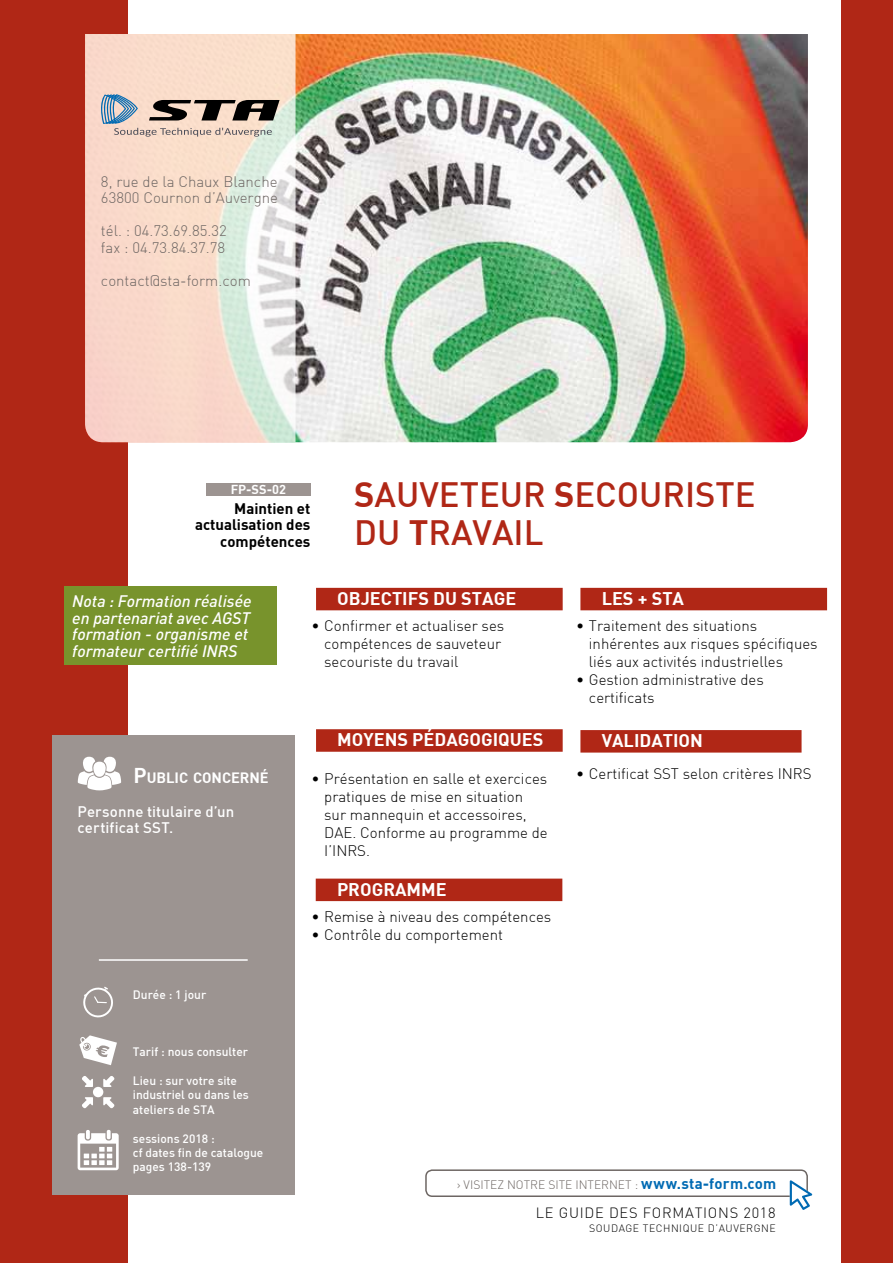
<style>
.page{position:relative;width:893px;height:1263px;background:#fff}
.page>*{position:absolute;margin:0;border:0;box-sizing:border-box;transform-origin:0 0}
.t1{font:500 34.5px "DIN";color:#b02716}
.t2{font:700 18px "DIN";color:#fff}
.t3{font:italic 500 16.5px/16.5px "DIN";color:#fff}
.t4{font:300 15px/18px "DIN";color:#000}
.t5{font:300 15px/16.5px "DIN";color:#6d6663}
.t6{font:700 15px/16.5px "DIN";color:#000;text-align:right}
.t7{font:500 15px/16.5px "DIN";letter-spacing:.015em;color:#fff}
.t8{font:700 15px "DIN";letter-spacing:.02em;color:#006ab3}
.t9{font:700 14.7px "DIN";letter-spacing:-.005em;color:#fff}
.t10{font:300 14.55px "DIN";letter-spacing:.05em;color:#000}
.t11{font:700 12.75px "DIN";color:#fff}
.t12{font:500 12px/14.4px "DIN";color:#fff}
.t13{font:300 12px "DIN";color:#6d6663}
.t14{font:300 10.5px "DIN";color:#000}
.s1{font-weight:700}
.s2{font-size:21px}
.s3{font-weight:300;font-size:12px;color:#6d6663}
</style>
<div class="page">
<div style="left:0;top:0;width:128px;height:1263px;background:#b02716"></div>
<div style="left:842px;top:0;width:51px;height:1263px;background:#b02716"></div>
<img style="left:296px;top:34px;width:512px;height:408px">
<div style="left:52px;top:736px;width:242px;height:459px;background:#9c9491"></div>
<div style="left:425px;top:1169px;width:383px;height:28px;border:2px solid #6d6663;border-radius:6px"></div>
<svg style="left:790px;top:1180px;width:22px;height:30px"></svg>
<svg style="left:78px;top:757px;width:43px;height:33px"></svg>
<hr style="left:99px;top:959px;width:149px;height:2px;background:#fff">
<svg style="left:79px;top:1035px;width:38px;height:30px"></svg>
<svg style="left:78px;top:1130px;width:41px;height:40px"></svg>
<svg style="left:82px;top:1076px;width:11px;height:11px"></svg>
<svg style="left:82px;top:1097px;width:11px;height:11px"></svg>
<svg style="left:103px;top:1097px;width:11px;height:11px"></svg>
<svg style="left:103px;top:1076px;width:11px;height:11px"></svg>
<div style="left:93px;top:1087px;width:10px;height:10px;background:#fff;border-radius:50%"></div>
<svg style="left:83px;top:986px;width:30px;height:32px"></svg>
<div style="left:316px;top:588px;width:247px;height:22px;background:#b02716"></div>
<div style="left:316px;top:878px;width:246px;height:23px;background:#b02716"></div>
<div style="left:316px;top:729px;width:247px;height:23px;background:#b02716"></div>
<div style="left:580px;top:588px;width:247px;height:22px;background:#b02716"></div>
<div style="left:64px;top:587px;width:212px;height:78px;background:#78932c"></div>
<div style="left:580px;top:730px;width:221px;height:22px;background:#b02716"></div>
<div style="left:206px;top:483px;width:104px;height:12px;background:#9c9491"></div>
<svg style="left:85px;top:34px;width:211px;height:408px;background:#f3ded0"></svg>
<svg style="left:98px;top:94px;width:182px;height:43px;background:#b2a59d"></svg>
<p class="t5" style="left:101px;top:173px;width:179px">8, rue de la Chaux Blanche<br>63800 Cournon d’Auvergne</p>
<p class="t5" style="left:101px;top:222px;width:127px">tél. : 04.73.69.85.32 fax : 04.73.84.37.78</p>
<p class="t5" style="left:101px;top:272px;width:151px">contact@sta-form.com</p>
<p class="t11" style="left:231px;top:481px;width:57px">FP-SS-02</p>
<p class="t6" style="left:195px;top:499px;width:117px">Maintien et actualisation des compétences</p>
<h1 class="t1" style="left:354px;top:473px;width:64px"><span class="s1">S</span>AUVETEUR</h1>
<h1 class="t1" style="left:554px;top:473px;width:83px"><span class="s1">S</span>ECOURI</h1>
<h1 class="t1" style="left:695px;top:473px;width:40px">STE</h1>
<h1 class="t1" style="left:354px;top:510px;width:174px">DU <span class="s1">T</span>RAVAIL</h1>
<p class="t3" style="left:72px;top:592px;width:181px">Nota : Formation réalisée</p>
<p class="t2" style="left:602px;top:587px;width:84px">Les + STA</p>
<p class="t3" style="left:72px;top:609px;width:180px">en partenariat avec AGST formation - organisme et formateur certifié INRS</p>
<p class="t4" style="left:589px;top:616px;width:230px;text-indent:-13px">• Traitement des situations inhérentes aux risques spécifiques liés aux activités industrielles</p>
<p class="t4" style="left:589px;top:670px;width:176px;text-indent:-13px">• Gestion administrative des certificats</p>
<p class="t2" style="left:337px;top:587px;width:44px">Objectifs</p>
<p class="t2" style="left:433px;top:587px;width:82px">dustage</p>
<p class="t4" style="left:324px;top:616px;width:182px;text-indent:-13px">• Confirmer et actualiser ses compétences de sauveteur secouriste du travail</p>
<p class="t9" style="left:133px;top:768px;width:137px"><span class="s2">P</span>UBLIC CONCERNÉ</p>
<p class="t7" style="left:78px;top:803px;width:158px">Personne titulaire d’un certificat SST.</p>
<p class="t12" style="left:133px;top:987px;width:75px">Durée : 1 jour</p>
<p class="t12" style="left:133px;top:1044px;width:117px">Tarif : nous consulter</p>
<p class="t12" style="left:133px;top:1073px;width:118px">Lieu : sur votre site industriel ou dans les ateliers de STA</p>
<p class="t12" style="left:133px;top:1131px;width:132px">sessions 2018 :<br>cf dates fin de catalogue pages 138-139</p>
<p class="t2" style="left:337px;top:728px;width:49px">moyens</p>
<p class="t2" style="left:412px;top:728px;width:92px">Pédagogiques</p>
<p class="t4" style="left:324px;top:769px;width:225px;text-indent:-13px">• Présentation en salle et exercices pratiques de mise en situation sur mannequin et accessoires,<br>DAE. Conforme au programme de<br>I’INRS.</p>
<p class="t2" style="left:337px;top:877px;width:60px">Programme</p>
<p class="t4" style="left:311px;top:907px;width:241px">• Remise à niveau des compétences</p>
<p class="t4" style="left:311px;top:925px;width:193px">• Contrôle du comportement</p>
<p class="t2" style="left:602px;top:729px;width:11px">Validation</p>
<p class="t4" style="left:576px;top:764px;width:237px">• Certificat SST selon critères INRS</p>
<p class="t13" style="left:457px;top:1177px;width:14px">› visite</p>
<p class="t13" style="left:497px;top:1177px;width:19px">z notre</p>
<p class="t13" style="left:548px;top:1177px;width:7px">site</p>
<p class="t13" style="left:575px;top:1177px;width:12px">Internet</p>
<p class="t8" style="left:635px;top:1174px;width:143px"><span class="s3">:</span> www.sta-form.com</p>
<p class="t10" style="left:536px;top:1203px;width:241px">LE GUIDE DES FORMATIONS 2018</p>
<p class="t14" style="left:589px;top:1222px;width:15px">Soudage</p>
<p class="t14" style="left:643px;top:1222px;width:8px">technique</p>
<p class="t14" style="left:708px;top:1222px;width:19px">d’auvergne</p>
</div>
